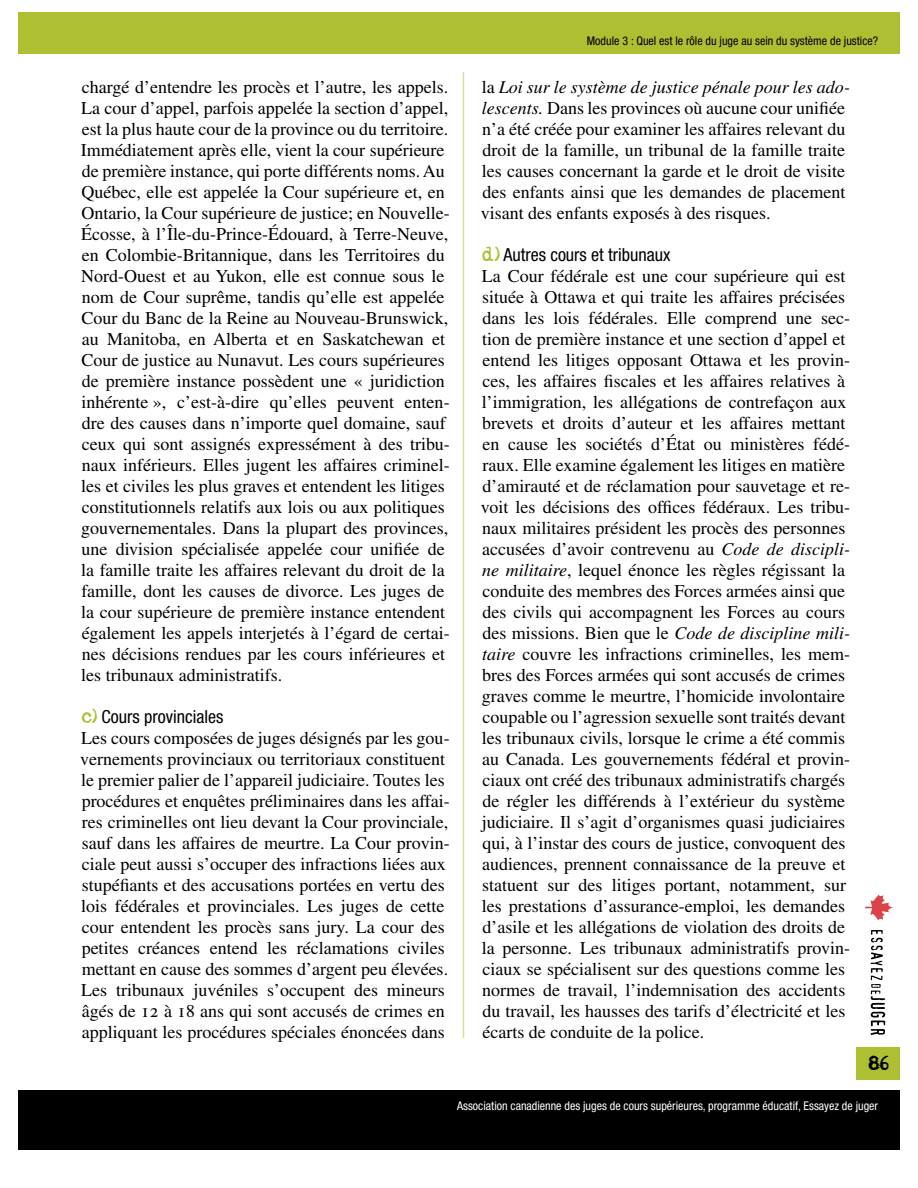
<style>
.page{position:relative;width:918px;height:1188px;background:#fff}
.page>*{position:absolute;margin:0;border:0;box-sizing:border-box;transform-origin:0 0}
.t1{font:18px/21px "Times LT Std";color:#000}
.t2{font:condensed 18px "Helvetica Neue Std";color:#000}
.t3{font:18px "Adler accent";color:#000}
.t4{font:condensed 12px "Helvetica Neue Std";color:#fff}
.t5{font:condensed 12px "Helvetica Neue Std";color:#000}
.s1{font-family:"Adler accent";font-stretch:normal;color:#aec032}
.s2{font-style:italic}
</style>
<div class="page">
<div style="left:18px;top:12px;width:882px;height:42px;background:#aec032"></div>
<div style="left:18px;top:1090px;width:882px;height:60px;background:#000"></div>
<div style="left:856px;top:1047px;width:44px;height:33px;background:#aec032"></div>
<hr style="left:463px;top:72px;width:1px;height:966px;background:#d5e196">
<svg style="left:865px;top:894px;width:28px;height:27px"></svg>
<svg style="left:871px;top:930px;width:14px;height:105px"></svg>
<p class="t5" style="left:587px;top:34px;width:293px">Module 3 : Quel est le rôle du juge au sein du système de justice?</p>
<p class="t1" style="left:81px;top:76px;width:370px">chargé d’entendre les procès et l’autre, les appels.<br>La cour d’appel, parfois appelée la section d’appel, est la plus haute cour de la province ou du territoire.<br>Immédiatement après elle, vient la cour supérieure de première instance, qui porte différents noms. Au Québec, elle est appelée la Cour supérieure et, en Ontario, la Cour supérieure de justice; en Nouvelle-Écosse, à l’Île-du-Prince-Édouard, à Terre-Neuve, en Colombie-Britannique, dans les Territoires du Nord-Ouest et au Yukon, elle est connue sous le nom de Cour suprême, tandis qu’elle est appelée Cour du Banc de la Reine au Nouveau-Brunswick, au Manitoba, en Alberta et en Saskatchewan et Cour de justice au Nunavut. Les cours supérieures de première instance possèdent une « juridiction inhérente », c’est-à-dire qu’elles peuvent enten&shy;dre des causes dans n’importe quel domaine, sauf ceux qui sont assignés expressément à des tribu&shy;naux inférieurs. Elles jugent les affaires criminel&shy;les et civiles les plus graves et entendent les litiges constitutionnels relatifs aux lois ou aux politiques gouvernementales. Dans la plupart des provinces, une division spécialisée appelée cour unifiée de la famille traite les affaires relevant du droit de la famille, dont les causes de divorce. Les juges de la cour supérieure de première instance entendent également les appels interjetés à l’égard de certai&shy;nes décisions rendues par les cours inférieures et les tribunaux administratifs.</p>
<p class="t2" style="left:81px;top:706px;width:144px"><span class="s1">c)</span> Cours provinciales</p>
<p class="t1" style="left:80px;top:727px;width:371px">Les cours composées de juges désignés par les gou&shy;vernements provinciaux ou territoriaux constituent le premier palier de l’appareil judiciaire. Toutes les procédures et enquêtes préliminaires dans les affai&shy;res criminelles ont lieu devant la Cour provinciale, sauf dans les affaires de meurtre. La Cour provin&shy;ciale peut aussi s’occuper des infractions liées aux stupéfiants et des accusations portées en vertu des lois fédérales et provinciales. Les juges de cette cour entendent les procès sans jury. La cour des petites créances entend les réclamations civiles mettant en cause des sommes d’argent peu élevées.<br>Les tribunaux juvéniles s’occupent des mineurs âgés de 12 à 18 ans qui sont accusés de crimes en appliquant les procédures spéciales énoncées dans</p>
<p class="t1" style="left:481px;top:76px;width:371px">la <span class="s2">Loi sur le système de justice pénale pour les ado&shy;lescents.</span> Dans les provinces où aucune cour unifiée n’a été créée pour examiner les affaires relevant du droit de la famille, un tribunal de la famille traite les causes concernant la garde et le droit de visite des enfants ainsi que les demandes de placement visant des enfants exposés à des risques.</p>
<p class="t2" style="left:483px;top:244px;width:189px"><span class="s1">d)</span> Autres cours et tribunaux</p>
<p class="t1" style="left:481px;top:265px;width:371px">La Cour fédérale est une cour supérieure qui est située à Ottawa et qui traite les affaires précisées dans les lois fédérales. Elle comprend une sec&shy;tion de première instance et une section d’appel et entend les litiges opposant Ottawa et les provin&shy;ces, les affaires fiscales et les affaires relatives à l’immigration, les allégations de contrefaçon aux brevets et droits d’auteur et les affaires mettant en cause les sociétés d’État ou ministères fédé&shy;raux. Elle examine également les litiges en matière d’amirauté et de réclamation pour sauvetage et re&shy;voit les décisions des offices fédéraux. Les tribu&shy;naux militaires président les procès des personnes accusées d’avoir contrevenu au <span class="s2">Code de discipli&shy;ne militaire</span>, lequel énonce les règles régissant la conduite des membres des Forces armées ainsi que des civils qui accompagnent les Forces au cours des missions. Bien que le <span class="s2">Code de discipline mili&shy;taire</span> couvre les infractions criminelles, les mem&shy;bres des Forces armées qui sont accusés de crimes graves comme le meurtre, l’homicide involontaire coupable ou l’agression sexuelle sont traités devant les tribunaux civils, lorsque le crime a été commis au Canada. Les gouvernements fédéral et provin&shy;ciaux ont créé des tribunaux administratifs chargés de régler les différends à l’extérieur du système judiciaire. Il s’agit d’organismes quasi judiciaires qui, à l’instar des cours de justice, convoquent des audiences, prennent connaissance de la preuve et statuent sur des litiges portant, notamment, sur les prestations d’assurance-emploi, les demandes d’asile et les allégations de violation des droits de la personne. Les tribunaux administratifs provin&shy;ciaux se spécialisent sur des questions comme les normes de travail, l’indemnisation des accidents du travail, les hausses des tarifs d’électricité et les écarts de conduite de la police.</p>
<p class="t3" style="left:869px;top:1055px;width:11px">86</p>
<p class="t4" style="left:457px;top:1099px;width:423px">Association canadienne des juges de cours supérieures, programme éducatif, Essayez de juger</p>
</div>
